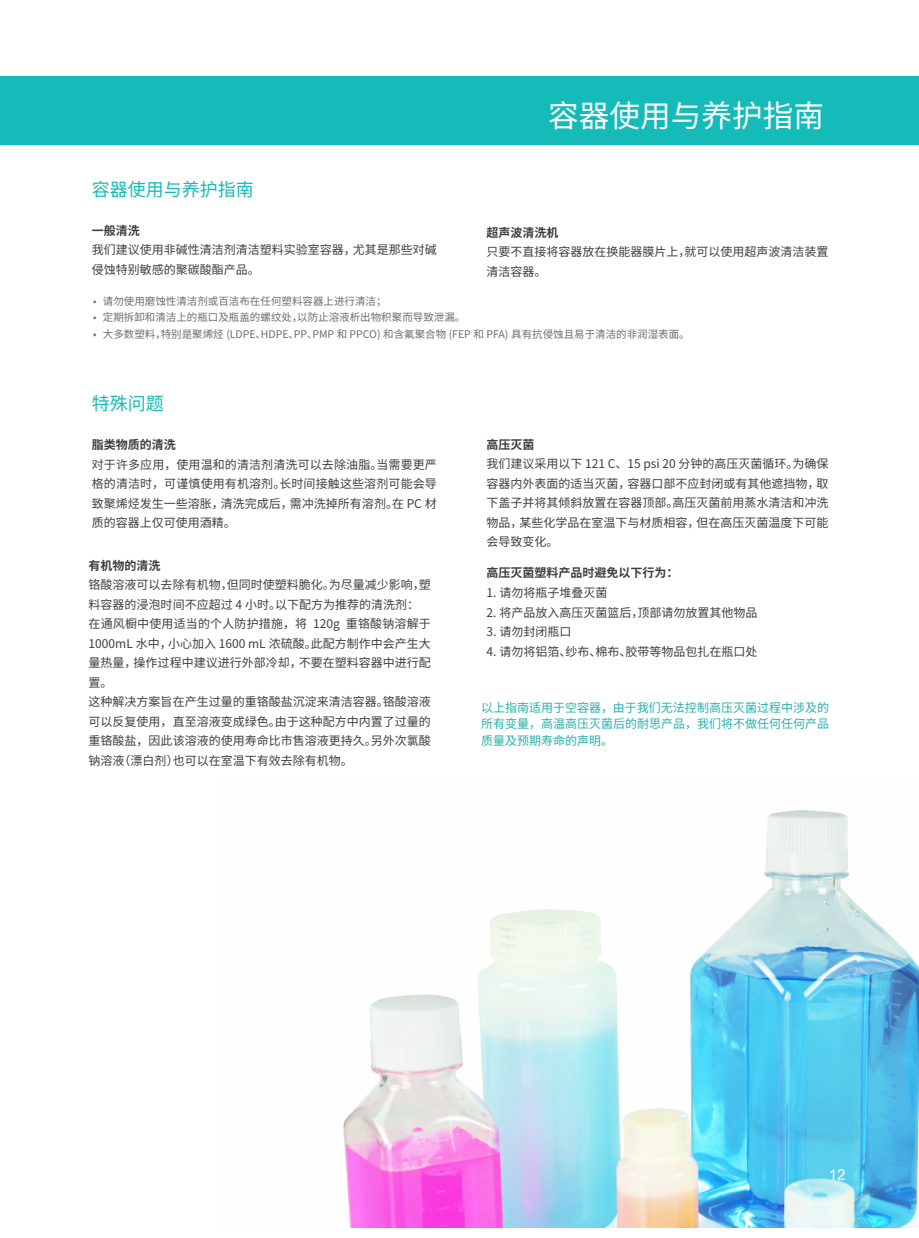
<style>
.page{position:relative;width:919px;height:1238px;background:#fff}
.page>*{position:absolute;margin:0;border:0;box-sizing:border-box;transform-origin:0 0}
.t1{font:30.6px "Source Han Sans CN";color:#fff}
.t2{font:18px "Source Han Sans CN";color:#15bbb8}
.t3{font:15px "Arial";color:#fff}
.t4{font:12px/19.5px "Source Han Sans CN";color:#3e3e3f}
.t5{font:12px/16.5px "Source Han Sans CN";color:#28afac;text-align:justify}
.t6{font:700 12px "Source Han Sans CN";color:#3e3e3f}
.t7{font:10.5px "Source Han Sans CN";color:#6c6d70}
.s1{font-style:inherit}
</style>
<div class="page">
<img style="left:343px;top:810px;width:575px;height:417px">
<div style="left:0;top:77px;width:918px;height:68px;background:#15bbb8"></div>
<h2 class="t2" style="left:92px;top:179px;width:163px">容器使用与养护指南</h2>
<p class="t6" style="left:92px;top:224px;width:49px">一般清洗</p>
<p class="t4" style="left:92px;top:240px;width:346px">我们建议使用非碱性清洁剂清洁塑料实验室容器，尤其是那些对碱侵蚀特别敏感的聚碳酸酯产品。</p>
<h1 class="t1" style="left:548px;top:99px;width:277px">容器使用与养护指南</h1>
<p class="t6" style="left:486px;top:226px;width:73px">超声波清洗机</p>
<p class="t4" style="left:486px;top:242px;width:343px">只要不直接将容器放在换能器膜片上，就可以使用超声波清洁装置清洁容器。</p>
<p class="t7" style="left:93px;top:295px;width:295px"><span class="s1">•</span> 请勿使用磨蚀性清洁剂或百洁布在任何塑料容器上进行清洁；</p>
<p class="t7" style="left:93px;top:311px;width:374px"><span class="s1">•</span> 定期拆卸和清洁上的瓶口及瓶盖的螺纹处，以防止溶液析出物积聚而导致泄漏。</p>
<p class="t7" style="left:93px;top:328px;width:598px"><span class="s1">•</span> 大多数塑料，特别是聚烯烃 (LDPE、HDPE、PP、PMP 和 PPCO) 和含氟聚合物 (FEP 和 PFA) 具有抗侵蚀且易于清洁的非润湿表面。</p>
<h2 class="t2" style="left:92px;top:393px;width:73px">特殊问题</h2>
<p class="t6" style="left:92px;top:438px;width:85px">脂类物质的清洗</p>
<p class="t4" style="left:92px;top:455px;width:346px;text-align:justify">对于许多应用，使用温和的清洁剂清洗可以去除油脂。当需要更严格的清洁时，可谨慎使用有机溶剂。长时间接触这些溶剂可能会导致聚烯烃发生一些溶胀，清洗完成后，需冲洗掉所有溶剂。在 PC 材质的容器上仅可使用酒精。</p>
<p class="t6" style="left:89px;top:558px;width:73px">有机物的清洗</p>
<p class="t4" style="left:89px;top:575px;width:344px">铬酸溶液可以去除有机物，但同时使塑料脆化。为尽量减少影响，塑料容器的浸泡时间不应超过 4 小时。以下配方为推荐的清洗剂：在通风橱中使用适当的个人防护措施，将 120g 重铬酸钠溶解于<br>1000mL 水中，小心加入 1600 mL 浓硫酸。此配方制作中会产生大量热量，操作过程中建议进行外部冷却，不要在塑料容器中进行配置。<br>这种解决方案旨在产生过量的重铬酸盐沉淀来清洁容器。铬酸溶液可以反复使用，直至溶液变成绿色。由于这种配方中内置了过量的重铬酸盐，因此该溶液的使用寿命比市售溶液更持久。另外次氯酸钠溶液（漂白剂）也可以在室温下有效去除有机物。</p>
<p class="t6" style="left:486px;top:438px;width:49px">高压灭菌</p>
<p class="t4" style="left:486px;top:454px;width:344px;text-align:justify">我们建议采用以下 121 C、15 psi 20 分钟的高压灭菌循环。为确保容器内外表面的适当灭菌，容器口部不应封闭或有其他遮挡物，取下盖子并将其倾斜放置在容器顶部。高压灭菌前用蒸水清洁和冲洗物品，某些化学品在室温下与材质相容，但在高压灭菌温度下可能会导致变化。</p>
<p class="t6" style="left:486px;top:566px;width:193px">高压灭菌塑料产品时避免以下行为：</p>
<p class="t4" style="left:486px;top:583px;width:122px">1. 请勿将瓶子堆叠灭菌</p>
<p class="t4" style="left:486px;top:602px;width:272px">2. 将产品放入高压灭菌篮后，顶部请勿放置其他物品</p>
<p class="t4" style="left:486px;top:622px;width:86px">3. 请勿封闭瓶口</p>
<p class="t4" style="left:486px;top:641px;width:272px">4. 请勿将铝箔、纱布、棉布、胶带等物品包扎在瓶口处</p>
<p class="t5" style="left:481px;top:699px;width:349px">以上指南适用于空容器，由于我们无法控制高压灭菌过程中涉及的所有变量，高温高压灭菌后的耐思产品，我们将不做任何任何产品质量及预期寿命的声明。</p>
<p class="t3" style="left:828px;top:1164px;width:18px">12</p>
</div>
